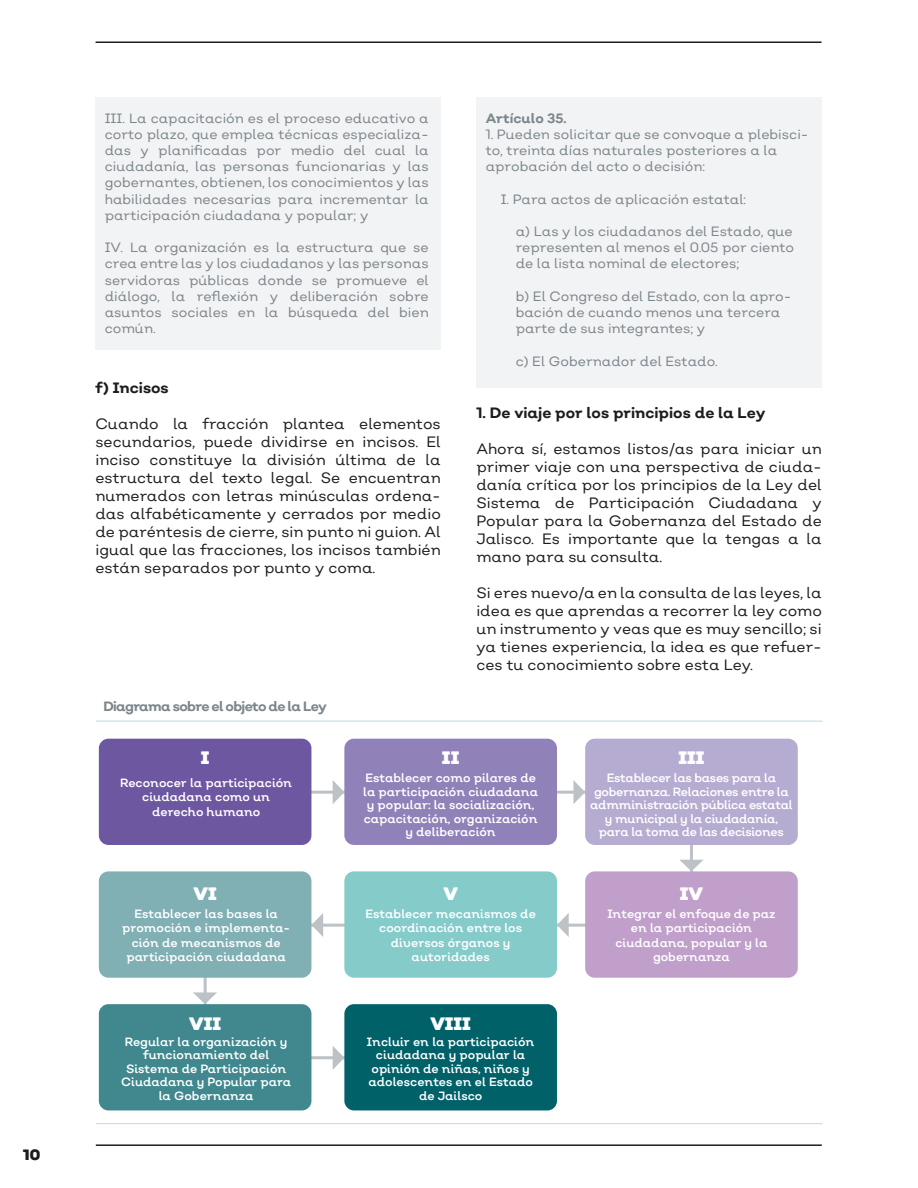
<style>
.page{position:relative;width:918px;height:1188px;background:#fff}
.page>*{position:absolute;margin:0;border:0;box-sizing:border-box;transform-origin:0 0}
.t1{font:900 18px "Nutmeg Headline";color:#fff}
.t2{font:15px/18px "Nutmeg";color:#1d1d1b;text-align:justify}
.t3{font:700 15px "Nutmeg";color:#1d1d1b}
.t4{font:900 15px "Nutmeg";color:#1d1d1b}
.t5{font:13.5px/16.2px "Nutmeg";color:#7b868c;text-align:justify}
.t6{font:700 13.5px "Nutmeg";letter-spacing:-.05em;color:#7b868c}
.t7{font:700 13.5px "Nutmeg";color:#7b868c}
.t8{font:12px/13.5px "Nutmeg Headline";color:#fff;text-align:center}
.t9{font:12px/13.5px "Nutmeg Headline";letter-spacing:-.025em;color:#fff;text-align:center}
</style>
<div class="page">
<hr style="left:96px;top:1144px;width:726px;height:2px;background:#1d1d1b">
<hr style="left:96px;top:41px;width:726px;height:2px;background:#1d1d1b">
<div style="left:95px;top:97px;width:346px;height:253px;background:#f2f3f4"></div>
<div style="left:476px;top:97px;width:346px;height:291px;background:#f2f3f4"></div>
<svg style="left:203px;top:789px;width:491px;height:272px"></svg>
<div style="left:99px;top:871px;width:212px;height:107px;background:#80b0b4;border-radius:10px"></div>
<div style="left:344px;top:871px;width:213px;height:107px;background:#84cbc9;border-radius:10px"></div>
<div style="left:585px;top:871px;width:213px;height:107px;background:#c09fcb;border-radius:10px"></div>
<div style="left:99px;top:1004px;width:212px;height:106px;background:#40888e;border-radius:10px"></div>
<div style="left:344px;top:1004px;width:213px;height:106px;background:#006169;border-radius:10px"></div>
<div style="left:99px;top:739px;width:212px;height:106px;background:#6d57a1;border-radius:10px"></div>
<div style="left:344px;top:739px;width:213px;height:106px;background:#9181b9;border-radius:10px"></div>
<div style="left:585px;top:739px;width:213px;height:106px;background:#b6abd0;border-radius:10px"></div>
<svg style="left:333px;top:780px;width:11px;height:24px"></svg>
<svg style="left:573px;top:780px;width:12px;height:24px"></svg>
<svg style="left:679px;top:860px;width:24px;height:11px"></svg>
<svg style="left:557px;top:913px;width:12px;height:24px"></svg>
<svg style="left:311px;top:913px;width:12px;height:24px"></svg>
<svg style="left:333px;top:1046px;width:11px;height:23px"></svg>
<svg style="left:193px;top:992px;width:24px;height:12px"></svg>
<hr style="left:96px;top:721px;width:726px;height:1px;background:#b7dde2">
<hr style="left:96px;top:1123px;width:726px;height:1px;background:#b7dde2">
<p class="t4" style="left:23px;top:1145px;width:19px">10</p>
<p class="t5" style="left:105px;top:109px;width:326px">III. La capacitación es el proceso educativo a corto plazo, que emplea técnicas especializa&shy;das y planificadas por medio del cual la ciudadanía, las personas funcionarias y las gobernantes, obtienen, los conocimientos y las habilidades necesarias para incrementar la participación ciudadana y popular; y</p>
<p class="t5" style="left:105px;top:239px;width:326px">IV. La organización es la estructura que se crea entre las y los ciudadanos y las personas servidoras públicas donde se promueve el diálogo, la reflexión y deliberación sobre asuntos sociales en la búsqueda del bien común.</p>
<p class="t3" style="left:95px;top:378px;width:75px">f) Incisos</p>
<p class="t2" style="left:95px;top:414px;width:347px">Cuando la fracción plantea elementos secundarios, puede dividirse en incisos. El inciso constituye la división última de la estructura del texto legal. Se encuentran numerados con letras minúsculas ordena&shy;das alfabéticamente y cerrados por medio de paréntesis de cierre, sin punto ni guion. Al igual que las fracciones, los incisos también están separados por punto y coma.</p>
<p class="t6" style="left:103px;top:698px;width:225px">Diagrama sobre el objeto de la Ley</p>
<p class="t7" style="left:486px;top:109px;width:82px">Artículo 35.</p>
<p class="t5" style="left:486px;top:126px;width:324px;text-align:left">1. Pueden solicitar que se convoque a plebisci&shy;to, treinta días naturales posteriores a la aprobación del acto o decisión:</p>
<p class="t5" style="left:501px;top:190px;width:247px">I. Para actos de aplicación estatal:</p>
<p class="t5" style="left:516px;top:223px;width:280px">a) Las y los ciudadanos del Estado, que representen al menos el 0.05 por ciento de la lista nominal de electores;</p>
<p class="t5" style="left:516px;top:288px;width:277px;text-align:left">b) El Congreso del Estado, con la apro&shy;bación de cuando menos una tercera parte de sus integrantes; y</p>
<p class="t5" style="left:516px;top:352px;width:204px">c) El Gobernador del Estado.</p>
<p class="t3" style="left:476px;top:403px;width:291px">1. De viaje por los principios de la Ley</p>
<p class="t2" style="left:476px;top:440px;width:347px">Ahora sí, estamos listos/as para iniciar un primer viaje con una perspectiva de ciuda&shy;danía crítica por los principios de la Ley del Sistema de Participación Ciudadana y Popular para la Gobernanza del Estado de Jalisco. Es importante que la tengas a la mano para su consulta.</p>
<p class="t2" style="left:476px;top:584px;width:347px">Si eres nuevo/a en la consulta de las leyes, la idea es que aprendas a recorrer la ley como un instrumento y veas que es muy sencillo; si ya tienes experiencia, la idea es que refuer&shy;ces tu conocimiento sobre esta Ley.</p>
<h1 class="t1" style="left:201px;top:746px;width:10px">I</h1>
<h1 class="t1" style="left:442px;top:746px;width:19px">II</h1>
<h1 class="t1" style="left:678px;top:746px;width:28px">III</h1>
<p class="t8" style="left:120px;top:775px;width:174px;line-height:14.4px">Reconocer la participación ciudadana como un derecho humano</p>
<p class="t8" style="left:363px;top:771px;width:176px">Establecer como pilares de la participación ciudadana y popular: la socialización, capacitación, organización y deliberación</p>
<p class="t9" style="left:590px;top:771px;width:204px">Establecer las bases para la gobernanza. Relaciones entre la admministración pública estatal y municipal y la ciudadanía, para la toma de las decisiones</p>
<h1 class="t1" style="left:194px;top:882px;width:25px">VI</h1>
<h1 class="t1" style="left:443px;top:882px;width:16px">V</h1>
<h1 class="t1" style="left:680px;top:882px;width:25px">IV</h1>
<p class="t8" style="left:122px;top:906px;width:169px;line-height:14.4px">Establecer las bases la promoción e implementa&shy;ción de mecanismos de participación ciudadana</p>
<p class="t8" style="left:366px;top:906px;width:172px;line-height:14.4px">Establecer mecanismos de coordinación entre los diversos órganos y autoridades</p>
<p class="t8" style="left:607px;top:906px;width:170px;line-height:14.4px">Integrar el enfoque de paz en la participación ciudadana, popular y la gobernanza</p>
<h1 class="t1" style="left:189px;top:1012px;width:33px">VII</h1>
<h1 class="t1" style="left:430px;top:1012px;width:42px">VIII</h1>
<p class="t8" style="left:121px;top:1035px;width:172px">Regular la organización y funcionamiento del<br>Sistema de Participación<br>Ciudadana y Popular para la Gobernanza</p>
<p class="t8" style="left:367px;top:1035px;width:169px">Incluir en la participación ciudadana y popular la opinión de niñas, niños y adolescentes en el Estado de Jailsco</p>
</div>
